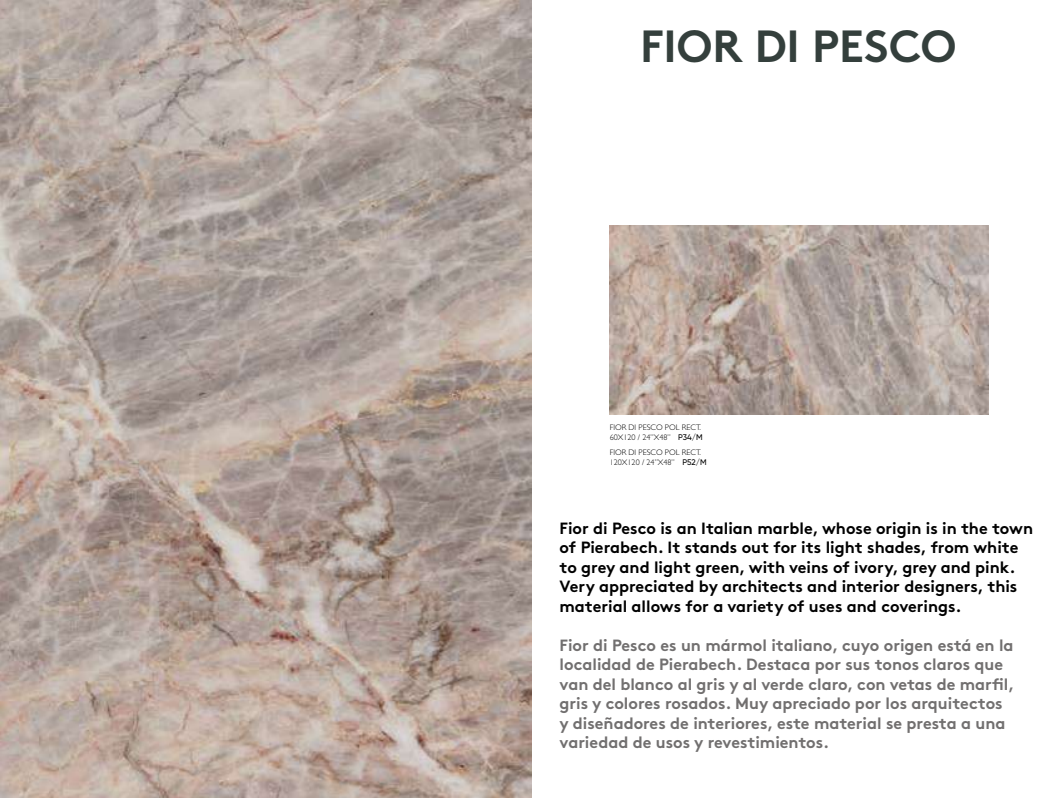
<style>
.page{position:relative;width:1063px;height:798px;background:#fff}
.page>*{position:absolute;margin:0;border:0;box-sizing:border-box;transform-origin:0 0}
.t1{font:700 45px "Brown Std";color:#343f3c}
.t2{font:700 16.25px/19.5px "Brown Std";color:#716f6f}
.t3{font:700 16.25px/19.5px "Brown Std";color:#000}
.t4{font:300 8.12px/9.8px "Gill Sans Std";color:#000}
.s1{font-family:"Gilroy";font-weight:500}
</style>
<div class="page">
<img style="left:0;top:0;width:532px;height:797px">
<img style="left:610px;top:225px;width:379px;height:189px">
<h1 class="t1" style="left:640px;top:19px;width:318px">FIOR DI PESCO</h1>
<p class="t4" style="left:610px;top:422px;width:95px">FIOR DI PESCO POL RECT.<br>60X120 / 24”X48” <span class="s1">P34/M</span></p>
<p class="t4" style="left:610px;top:447px;width:98px">FIOR DI PESCO POL RECT.<br>120X120 / 24”X48” <span class="s1">P52/M</span></p>
<p class="t3" style="left:560px;top:518px;width:475px">Fior di Pesco is an Italian marble, whose origin is in the town of Pierabech. It stands out for its light shades, from white to grey and light green, with veins of ivory, grey and pink.<br>Very appreciated by architects and interior designers, this material allows for a variety of uses and coverings.</p>
<p class="t2" style="left:560px;top:635px;width:456px">Fior di Pesco es un mármol italiano, cuyo origen está en la localidad de Pierabech. Destaca por sus tonos claros que van del blanco al gris y al verde claro, con vetas de marfil, gris y colores rosados. Muy apreciado por los arquitectos y diseñadores de interiores, este material se presta a una variedad de usos y revestimientos.</p>
</div>
